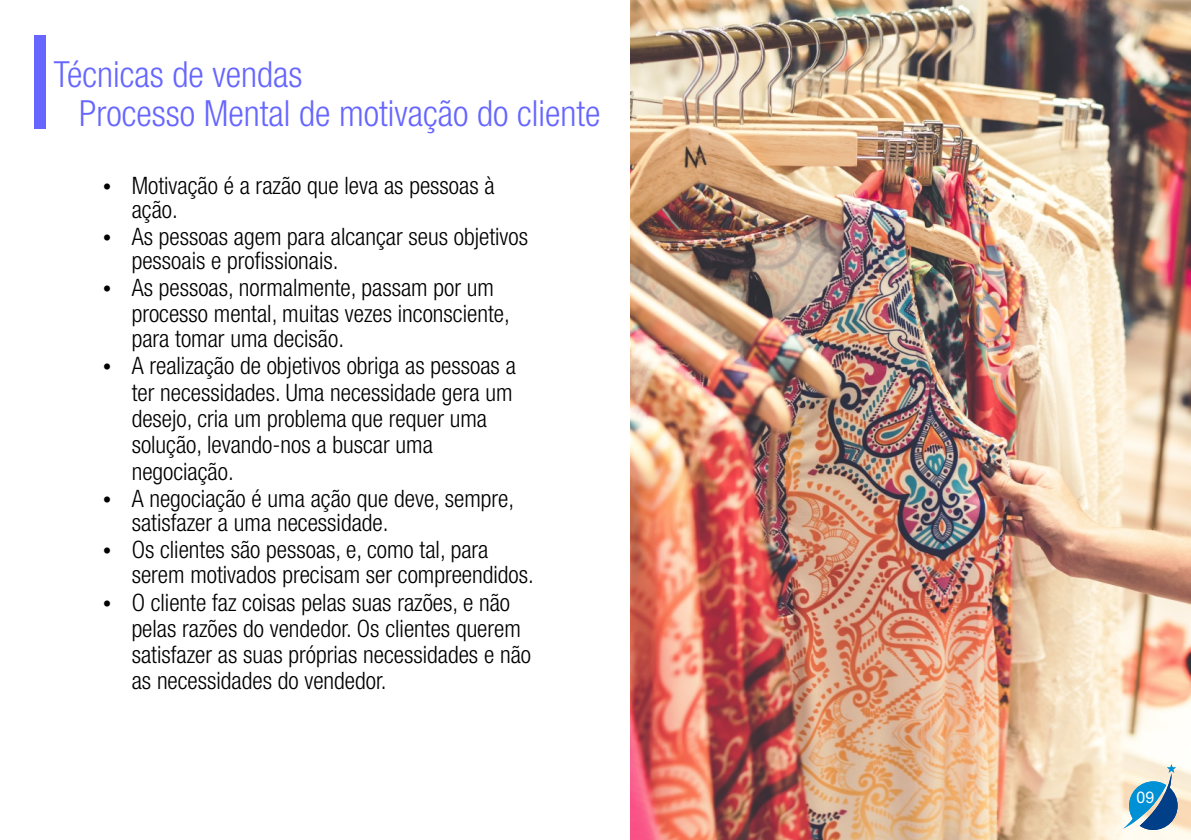
<style>
.page{position:relative;width:1191px;height:840px;background:#fff}
.page>*{position:absolute;margin:0;border:0;box-sizing:border-box;transform-origin:0 0}
.t1{font:300 condensed 36px/39px "Helvetica Neue LT Std";color:#66f}
.t2{font:300 condensed 24px/26.4px "Helvetica Neue LT Std";color:#000}
.t3{font:16px "Arial";color:#fff}
</style>
<div class="page">
<div style="left:35px;top:35px;width:11px;height:93px;background:#66f"></div>
<img style="left:630px;top:0;width:560px;height:839px">
<svg style="left:1123px;top:763px;width:54px;height:66px;background:#80acc3"></svg>
<h1 class="t1" style="left:79px;top:55px;width:522px;text-indent:-25px">Técnicas de vendas<br>Processo Mental de motivação do cliente</h1>
<p class="t2" style="left:132px;top:174px;width:364px;line-height:23.8px;text-indent:-29px">• Motivação é a razão que leva as pessoas à ação.</p>
<p class="t2" style="left:132px;top:225px;width:398px;line-height:23.8px;text-indent:-29px">• As pessoas agem para alcançar seus objetivos pessoais e profissionais.</p>
<p class="t2" style="left:132px;top:275px;width:379px;line-height:25.4px;text-indent:-29px">• As pessoas, normalmente, passam por um processo mental, muitas vezes inconsciente, para tomar uma decisão.</p>
<p class="t2" style="left:132px;top:352px;width:386px;text-indent:-29px">• A realização de objetivos obriga as pessoas a ter necessidades. Uma necessidade gera um desejo, cria um problema que requer uma solução, levando-nos a buscar uma negociação.</p>
<p class="t2" style="left:132px;top:486px;width:384px;line-height:23.8px;text-indent:-29px">• A negociação é uma ação que deve, sempre, satisfazer a uma necessidade.</p>
<p class="t2" style="left:132px;top:536px;width:404px;line-height:25.4px;text-indent:-29px">• Os clientes são pessoas, e, como tal, para serem motivados precisam ser compreendidos.</p>
<p class="t2" style="left:132px;top:589px;width:401px;text-indent:-29px">• O cliente faz coisas pelas suas razões, e não pelas razões do vendedor. Os clientes querem satisfazer as suas próprias necessidades e não as necessidades do vendedor.</p>
<p class="t3" style="left:1136px;top:787px;width:19px">079</p>
</div>
